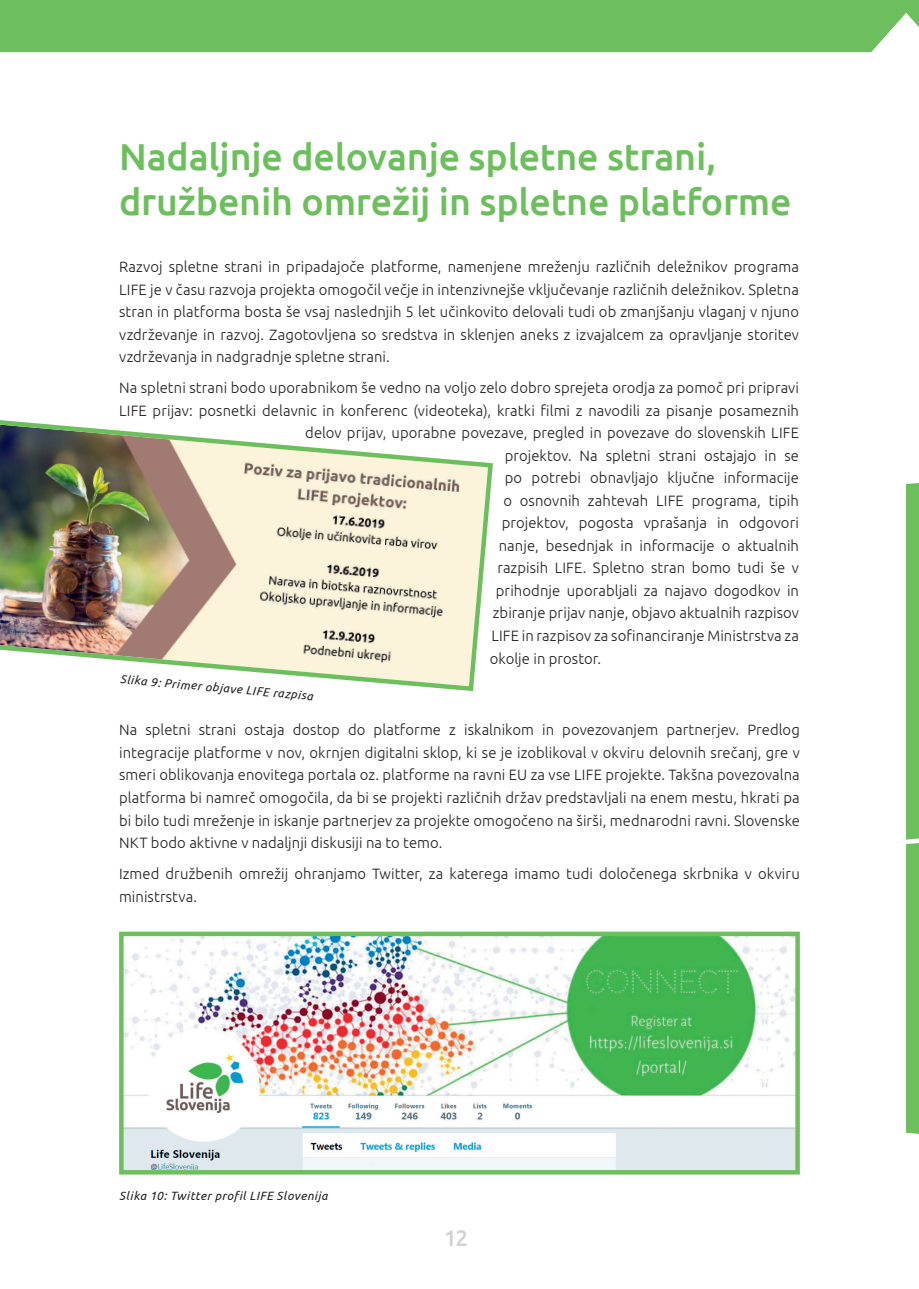
<style>
.page{position:relative;width:919px;height:1289px;background:#fff}
.page>*{position:absolute;margin:0;border:0;box-sizing:border-box;transform-origin:0 0}
.t1{font:500 37.5px/45px "Ubuntu";letter-spacing:-.005em;color:#6dbf5d}
.t2{font:500 22.5px "Ubuntu";color:#d1d2d4}
.t3{font:300 15px/22.5px "Ubuntu";letter-spacing:.005em;color:#231f20;text-align:justify}
.t4{font:italic 12px "Ubuntu";letter-spacing:.045em;color:#231f20}
</style>
<div class="page">
<div style="left:0;top:13px;width:918px;height:39px;background:#6dbf5d"></div>
<div style="left:0;top:0;width:918px;height:13px;background:#6dbf5d"></div>
<svg style="left:119px;top:931px;width:681px;height:244px"></svg>
<img style="left:0;top:420px;width:493px;height:272px">
<div style="left:906px;top:483px;width:12px;height:650px;background:#6dbf5d"></div>
<h1 class="t1" style="left:119px;top:132px;width:674px">Nadaljnje delovanje spletne strani, družbenih omrežij in spletne platforme</h1>
<p class="t3" style="left:119px;top:255px;width:681px">Razvoj spletne strani in pripadajoče platforme, namenjene mreženju različnih deležnikov programa LIFE je v času razvoja projekta omogočil večje in intenzivnejše vključevanje različnih deležnikov. Spletna stran in platforma bosta še vsaj naslednjih 5 let učinkovito delovali tudi ob zmanjšanju vlaganj v njuno vzdrževanje in razvoj. Zagotovljena so sredstva in sklenjen aneks z izvajalcem za opravljanje storitev vzdrževanja in nadgradnje spletne strani.</p>
<p class="t3" style="left:119px;top:376px;width:681px">Na spletni strani bodo uporabnikom še vedno na voljo zelo dobro sprejeta orodja za pomoč pri pripravi</p>
<p class="t3" style="left:119px;top:399px;width:681px">LIFE prijav: posnetki delavnic in konferenc (videoteka), kratki filmi z navodili za pisanje posameznih</p>
<p class="t3" style="left:305px;top:421px;width:495px">delov prijav, uporabne povezave, pregled in povezave do slovenskih LIFE</p>
<p class="t3" style="left:505px;top:444px;width:295px">projektov. Na spletni strani ostajajo in se</p>
<p class="t3" style="left:505px;top:466px;width:295px">po potrebi obnavljajo ključne informacije</p>
<p class="t3" style="left:503px;top:489px;width:297px">o osnovnih zahtevah LIFE programa, tipih</p>
<p class="t3" style="left:502px;top:511px;width:298px">projektov, pogosta vprašanja in odgovori</p>
<p class="t3" style="left:499px;top:534px;width:301px">nanje, besednjak in informacije o aktualnih</p>
<p class="t3" style="left:497px;top:556px;width:303px">razpisih LIFE. Spletno stran bomo tudi še v</p>
<p class="t3" style="left:496px;top:579px;width:305px">prihodnje uporabljali za najavo dogodkov in</p>
<p class="t3" style="left:493px;top:601px;width:308px">zbiranje prijav nanje, objavo aktualnih razpisov</p>
<p class="t3" style="left:491px;top:624px;width:309px">LIFE in razpisov za sofinanciranje Ministrstva za</p>
<p class="t3" style="left:490px;top:646px;width:111px">okolje in prostor.</p>
<p class="t4" style="left:121px;top:671px;width:195px;rotate:5deg">Slika 9: Primer objave LIFE razpisa</p>
<p class="t3" style="left:119px;top:718px;width:682px">Na spletni strani ostaja dostop do platforme z iskalnikom in povezovanjem partnerjev. Predlog integracije platforme v nov, okrnjen digitalni sklop, ki se je izoblikoval v okviru delovnih srečanj, gre v smeri oblikovanja enovitega portala oz. platforme na ravni EU za vse LIFE projekte. Takšna povezovalna platforma bi namreč omogočila, da bi se projekti različnih držav predstavljali na enem mestu, hkrati pa bi bilo tudi mreženje in iskanje partnerjev za projekte omogočeno na širši, mednarodni ravni. Slovenske NKT bodo aktivne v nadaljnji diskusiji na to temo.</p>
<p class="t3" style="left:119px;top:862px;width:682px">Izmed družbenih omrežij ohranjamo Twitter, za katerega imamo tudi določenega skrbnika v okviru ministrstva.</p>
<p class="t4" style="left:119px;top:1188px;width:210px">Slika 10: Twitter profil LIFE Slovenija</p>
<h2 class="t2" style="left:444px;top:1223px;width:26px">12</h2>
</div>
